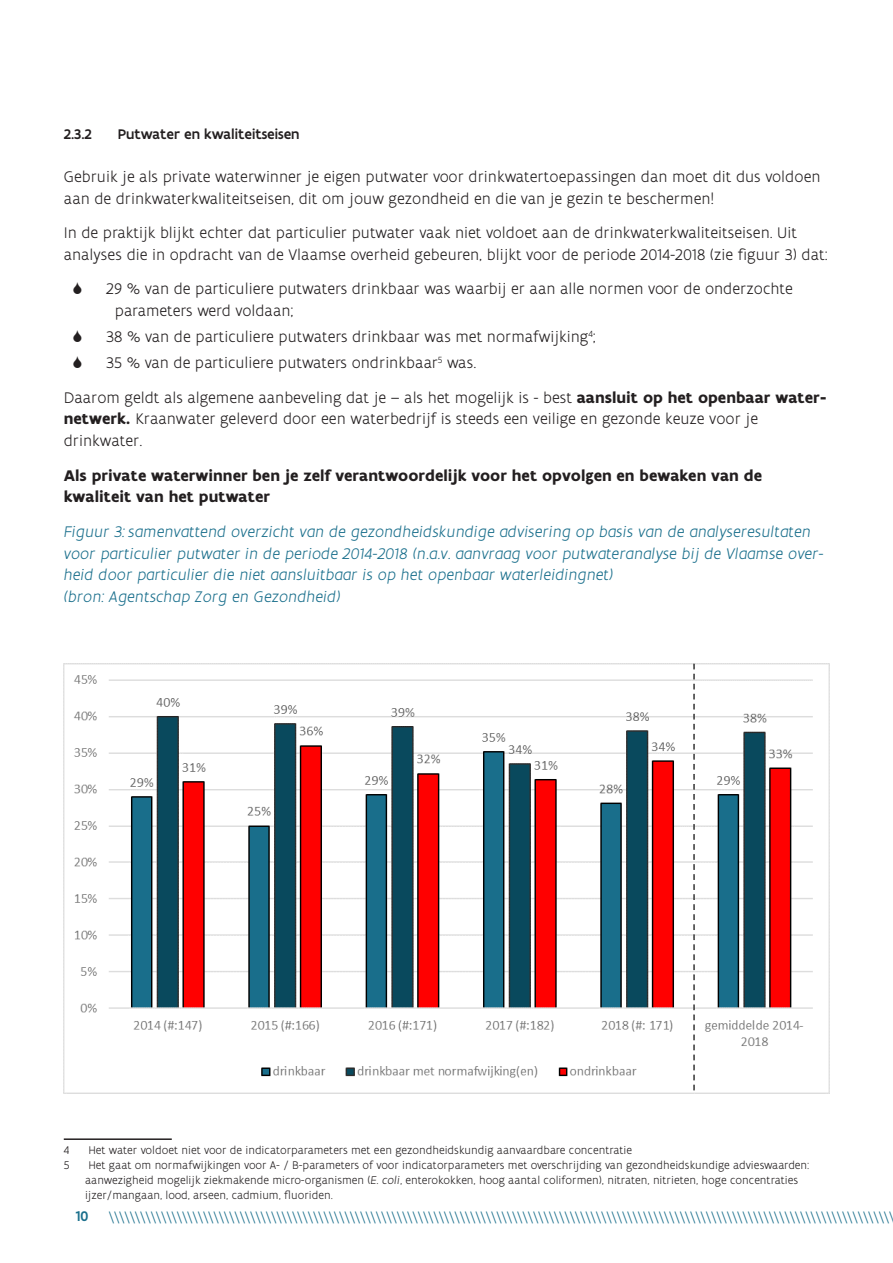
<style>
.page{position:relative;width:893px;height:1263px;background:#fff}
.page>*{position:absolute;margin:0;border:0;box-sizing:border-box;transform-origin:0 0}
.t1{font:300 16.5px/21.8px "Flanders Art Sans";color:#231f20}
.t2{font:italic 300 16.5px/21.8px "Flanders Art Sans";color:#1a6f8c}
.t3{font:700 16.5px/21.8px "Flanders Art Sans";color:#231f20}
.t4{font:300 15px "Flanders Art Sans";color:#1a6f8c}
.t5{font:500 15px "Flanders Art Sans";color:#231f20}
.t6{font:500 15px "Flanders Art Sans";color:#1a6f8c}
.t7{font:300 12px/15px "Flanders Art Sans";color:#231f20}
.s1{font-weight:700}
.s2{font-style:italic}
</style>
<div class="page">
<hr style="left:64px;top:1138px;width:108px;height:2px;background:#231f20">
<img style="left:64px;top:663px;width:765px;height:430px">
<p class="t5" style="left:64px;top:125px;width:30px">2.3.2</p>
<p class="t5" style="left:118px;top:125px;width:183px">Putwater en kwaliteitseisen</p>
<p class="t1" style="left:64px;top:165px;width:758px">Gebruik je als private waterwinner je eigen putwater voor drinkwatertoepassingen dan moet dit dus voldoen aan de drinkwaterkwaliteitseisen, dit om jouw gezondheid en die van je gezin te beschermen!</p>
<p class="t1" style="left:64px;top:222px;width:765px">In de praktijk blijkt echter dat particulier putwater vaak niet voldoet aan de drinkwaterkwaliteitseisen. Uit analyses die in opdracht van de Vlaamse overheid gebeuren, blijkt voor de periode 2014-2018 (zie figuur 3) dat:</p>
<p class="t1" style="left:115px;top:278px;width:679px;text-indent:-9px">29 % van de particuliere putwaters drinkbaar was waarbij er aan alle normen voor de onderzochte parameters werd voldaan;</p>
<p class="t1" style="left:106px;top:324px;width:491px;line-height:26px">38 % van de particuliere putwaters drinkbaar was met normafwijking<sup>4</sup>;<br>35 % van de particuliere putwaters ondrinkbaar<sup>5</sup> was.</p>
<p class="t1" style="left:64px;top:386px;width:764px">Daarom geldt als algemene aanbeveling dat je – als het mogelijk is - best <span class="s1">aansluit op het openbaar water&shy;netwerk.</span> Kraanwater geleverd door een waterbedrijf is steeds een veilige en gezonde keuze voor je drinkwater.</p>
<p class="t3" style="left:64px;top:464px;width:700px">Als private waterwinner ben je zelf verantwoordelijk voor het opvolgen en bewaken van de kwaliteit van het putwater</p>
<p class="t2" style="left:64px;top:520px;width:761px">Figuur 3: samenvattend overzicht van de gezondheidskundige advisering op basis van de analyseresultaten voor particulier putwater in de periode 2014-2018 (n.a.v. aanvraag voor putwateranalyse bij de Vlaamse over&shy;heid door particulier die niet aansluitbaar is op het openbaar waterleidingnet)<br>(bron: Agentschap Zorg en Gezondheid)</p>
<p class="t7" style="left:64px;top:1143px;width:7px">4</p>
<p class="t7" style="left:88px;top:1143px;width:545px">Het water voldoet niet voor de indicatorparameters met een gezondheidskundig aanvaardbare concentratie</p>
<p class="t7" style="left:64px;top:1158px;width:7px">5</p>
<p class="t7" style="left:85px;top:1158px;width:726px">Het gaat om normafwijkingen voor A- / B-parameters of voor indicatorparameters met overschrijding van gezondheidskundige advieswaarden: aanwezigheid mogelijk ziekmakende micro-organismen (<span class="s2">E. coli</span>, enterokokken, hoog aantal coliformen), nitraten, nitrieten, hoge concentraties ijzer/mangaan, lood, arseen, cadmium, fluoriden.</p>
<p class="t6" style="left:76px;top:1206px;width:14px">10</p>
<p class="t4" style="left:108px;top:1208px;width:789px">\\\\\\\\\\\\\\\\\\\\\\\\\\\\\\\\\\\\\\\\\\\\\\\\\\\\\\\\\\\\\\\\\\\\\\\\\\\\\\\\\\\\\\\\\\\\\\\\\\\\\\\\\\\\\\\\\\\\\\\\\\\\\\\\\\\\\\\\\\\\\\\\\\\\\\</p>
</div>
